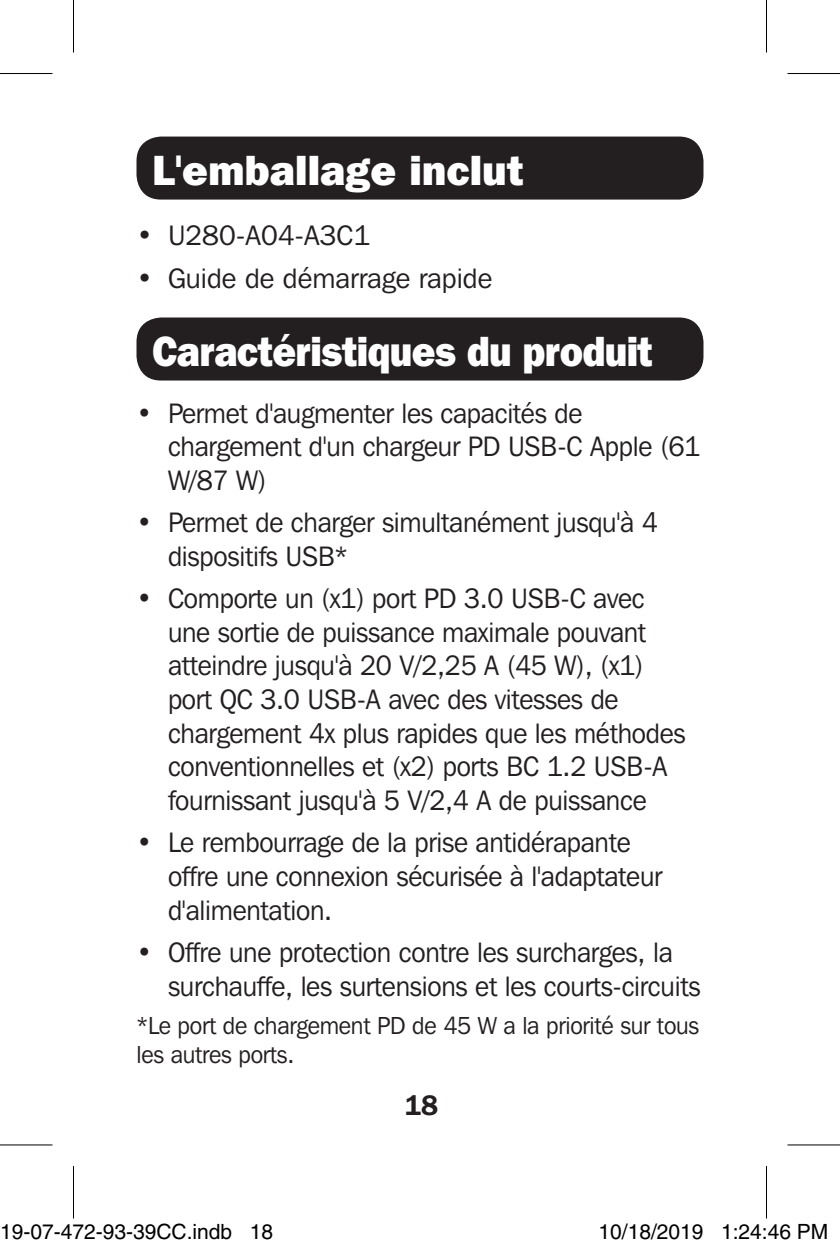
<style>
.page{position:relative;width:840px;height:1250px;background:#fff}
.page>*{position:absolute;margin:0;border:0;box-sizing:border-box;transform-origin:0 0}
.t1{font:800 42px "Franklin Gothic IT Cby BT";letter-spacing:-.02em;color:#fff;scale:.92 1}
.t2{font:800 42px "Franklin Gothic IT Cby BT";color:#fff}
.t3{font:28px/33.6px "Franklin Gothic IT Cby BT";letter-spacing:-.01em;color:#231f20;scale:.96 1}
.t4{font:28px "Franklin Gothic IT Cby BT";letter-spacing:-.01em;color:#231f20}
.t5{font:600 28px "Franklin Gothic IT Cby BT";color:#231f20}
.t6{font:24.5px/29.4px "Franklin Gothic IT Cby BT";letter-spacing:-.01em;color:#231f20;scale:.96 1}
.t7{font:21px "Helvetica";color:#000}
</style>
<div class="page">
<div style="left:136px;top:317px;width:568px;height:63px;background:#231f20;border-radius:24px"></div>
<div style="left:136px;top:136px;width:568px;height:64px;background:#231f20;border-radius:24px"></div>
<svg style="left:0;top:1145px;width:52px;height:1px"></svg>
<svg style="left:788px;top:1145px;width:52px;height:1px"></svg>
<hr style="left:0;top:73px;width:52px;height:1px;background:#000">
<hr style="left:788px;top:73px;width:52px;height:1px;background:#000">
<hr style="left:0;top:1144px;width:52px;height:1px;background:#000">
<hr style="left:788px;top:1144px;width:52px;height:1px;background:#000">
<hr style="left:73px;top:0;width:1px;height:52px;background:#000">
<hr style="left:73px;top:1166px;width:1px;height:52px;background:#000">
<hr style="left:766px;top:0;width:1px;height:52px;background:#000">
<hr style="left:766px;top:1166px;width:1px;height:52px;background:#000">
<div style="left:32px;top:1225px;width:8px;height:13px;border:1px solid #fff;border-radius:50%"></div>
<div style="left:30px;top:1224px;width:12px;height:16px;border:1px solid #fff;border-radius:50%"></div>
<div style="left:612px;top:1225px;width:8px;height:13px;border:1px solid #fff;border-radius:50%"></div>
<div style="left:610px;top:1224px;width:12px;height:16px;border:1px solid #fff;border-radius:50%"></div>
<svg style="left:620px;top:1227px;width:2px;height:10px"></svg>
<div style="left:671px;top:1225px;width:7px;height:13px;border:1px solid #fff;border-radius:50%"></div>
<div style="left:669px;top:1224px;width:11px;height:16px;border:1px solid #fff;border-radius:50%"></div>
<p class="t2" style="left:152px;top:143px;width:373px">L'emballage inclut</p>
<p class="t4" style="left:136px;top:218px;width:235px">• U280-A04-A3C1</p>
<p class="t4" style="left:136px;top:260px;width:357px">• Guide de démarrage rapide</p>
<p class="t1" style="left:152px;top:324px;width:546px">Caractéristiques du produit</p>
<p class="t3" style="left:168px;top:395px;width:556px;text-indent:-32px">• Permet d'augmenter les capacités de chargement d'un chargeur PD USB-C Apple (61<br>W/87 W)</p>
<p class="t3" style="left:168px;top:505px;width:512px;text-indent:-32px">• Permet de charger simultanément jusqu'à 4 dispositifs USB*</p>
<p class="t3" style="left:168px;top:581px;width:541px;text-indent:-32px">• Comporte un (x1) port PD 3.0 USB-C avec une sortie de puissance maximale pouvant atteindre jusqu'à 20 V/2,25 A (45 W), (x1) port QC 3.0 USB-A avec des vitesses de chargement 4x plus rapides que les méthodes conventionnelles et (x2) ports BC 1.2 USB-A fournissant jusqu'à 5 V/2,4 A de puissance</p>
<p class="t3" style="left:168px;top:825px;width:517px;text-indent:-32px">• Le rembourrage de la prise antidérapante offre une connexion sécurisée à l'adaptateur d'alimentation.</p>
<p class="t3" style="left:168px;top:935px;width:556px;text-indent:-32px">• Offre une protection contre les surcharges, la surchauffe, les surtensions et les courts-circuits</p>
<p class="t6" style="left:136px;top:1010px;width:588px">*Le port de chargement PD de 45 W a la priorité sur tous les autres ports.</p>
<p class="t5" style="left:404px;top:1087px;width:36px">18</p>
<p class="t7" style="left:0;top:1219px;width:275px">19-07-472-93-39CC.indb 18</p>
<p class="t7" style="left:598px;top:1219px;width:231px">10/18/2019 1:24:46 PM</p>
</div>
